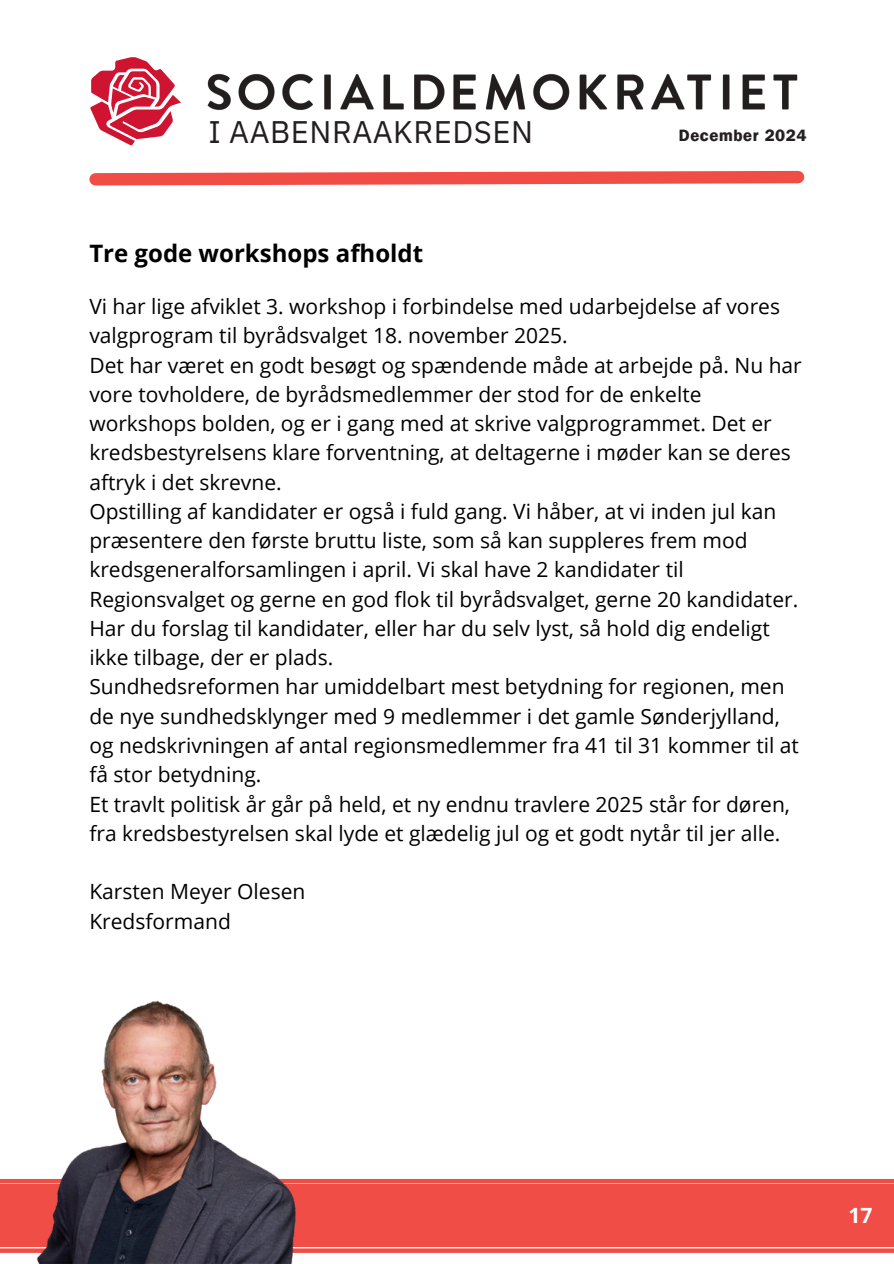
<style>
.page{position:relative;width:894px;height:1264px;background:#fff}
.page>*{position:absolute;margin:0;border:0;box-sizing:border-box;transform-origin:0 0}
.t1{font:31.05px "IBM Plex Sans";letter-spacing:.015em;color:#231f20}
.t2{font:700 24px "Open Sans";color:#000}
.t3{font:21px/29.2px "Open Sans";color:#000}
.t4{font:700 21px "Open Sans";color:#fff}
.t5{font:16.35px "Franklin Gothic LT Pro Dm";letter-spacing:.045em;color:#231f20}
</style>
<div class="page">
<div style="left:0;top:1184px;width:893px;height:62px;background:#f04d46"></div>
<div style="left:0;top:1178px;width:893px;height:5px;background:#f04d46"></div>
<svg style="left:299px;top:1248px;width:594px;height:4px;background:#f15f59"></svg>
<svg style="left:89px;top:170px;width:716px;height:16px"></svg>
<svg style="left:90px;top:57px;width:91px;height:88px"></svg>
<img style="left:207px;top:73px;width:591px;height:38px">
<img style="left:0;top:1000px;width:299px;height:263px">
<p class="t1" style="left:208px;top:112px;width:326px">I AABENRAAKREDSEN</p>
<p class="t2" style="left:89px;top:236px;width:335px">Tre gode workshops afholdt</p>
<h2 class="t5" style="left:678px;top:130px;width:129px">December 2024</h2>
<p class="t3" style="left:89px;top:291px;width:713px">Vi har lige afviklet 3. workshop i forbindelse med udarbejdelse af vores valgprogram til byrådsvalget 18. november 2025.<br>Det har været en godt besøgt og spændende måde at arbejde på. Nu har vore tovholdere, de byrådsmedlemmer der stod for de enkelte workshops bolden, og er i gang med at skrive valgprogrammet. Det er kredsbestyrelsens klare forventning, at deltagerne i møder kan se deres aftryk i det skrevne.<br>Opstilling af kandidater er også i fuld gang. Vi håber, at vi inden jul kan præsentere den første bruttu liste, som så kan suppleres frem mod kredsgeneralforsamlingen i april. Vi skal have 2 kandidater til Regionsvalget og gerne en god flok til byrådsvalget, gerne 20 kandidater.<br>Har du forslag til kandidater, eller har du selv lyst, så hold dig endeligt ikke tilbage, der er plads.<br>Sundhedsreformen har umiddelbart mest betydning for regionen, men de nye sundhedsklynger med 9 medlemmer i det gamle Sønderjylland, og nedskrivningen af antal regionsmedlemmer fra 41 til 31 kommer til at få stor betydning.<br>Et travlt politisk år går på held, et ny endnu travlere 2025 står for døren, fra kredsbestyrelsen skal lyde et glædelig jul og et godt nytår til jer alle.</p>
<h1 class="t3" style="left:89px;top:876px;width:217px">Karsten Meyer Olesen<br>Kredsformand</h1>
<p class="t4" style="left:848px;top:1200px;width:25px">17</p>
</div>
